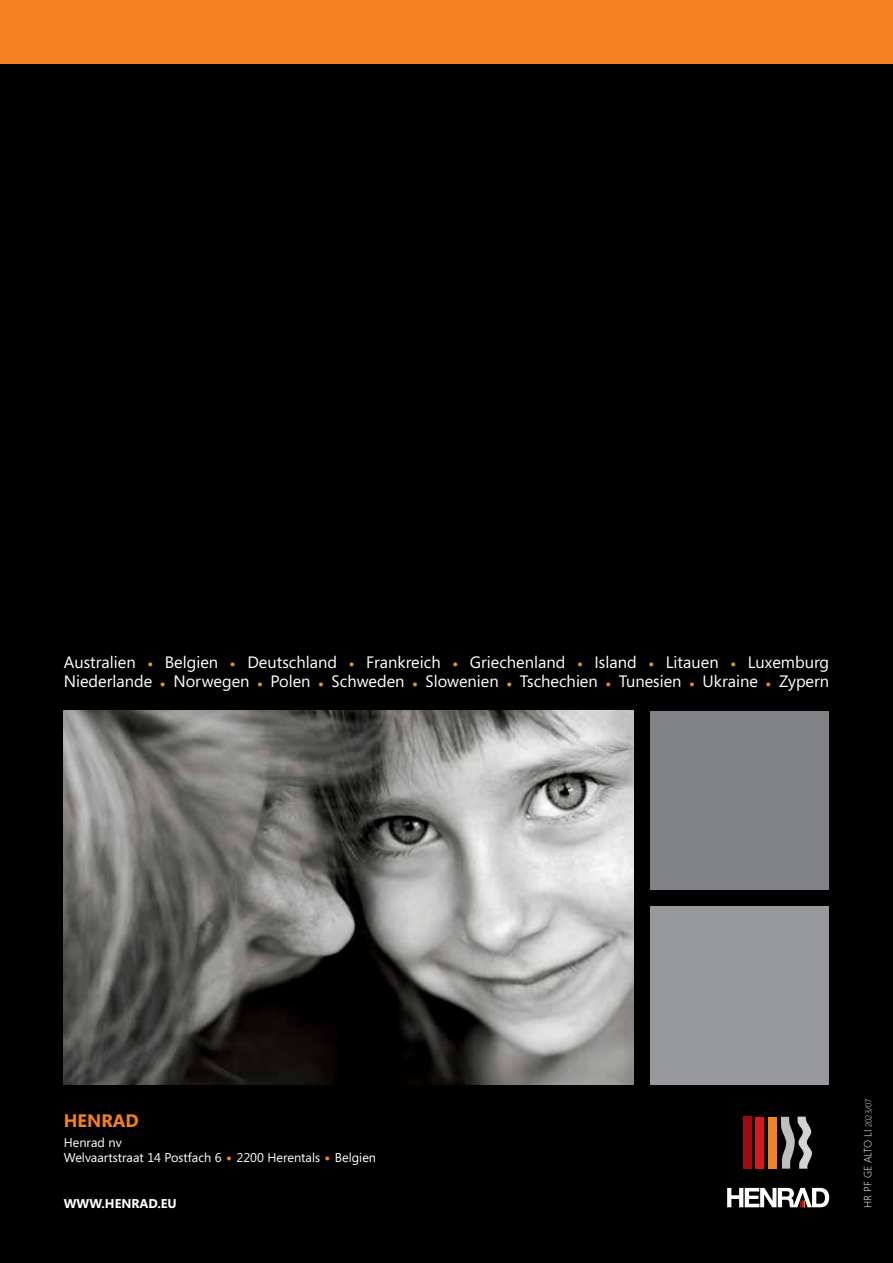
<style>
.page{position:relative;width:893px;height:1263px;background:#fff}
.page>*{position:absolute;margin:0;border:0;box-sizing:border-box;transform-origin:0 0}
.t1{font:36px "Segoe";color:#f58220}
.t2{font:700 18px "Segoe";color:#f58220}
.t3{font:16.5px/19.8px "Segoe";color:#fff}
.t4{font:12.75px/15.3px "Segoe";color:#fff}
.t5{font:700 12.75px "Segoe";color:#fff}
.t6{font:300 10.5px "Segoe";color:#fff}
.s1{font-size:36px;color:#e19b1e}
.s2{font-size:36px;color:#f58220}
.s3{font-size:8.25px}
</style>
<div class="page">
<div style="left:0;top:30px;width:893px;height:1233px;background:#000"></div>
<div style="left:743px;top:1117px;width:8px;height:52px;background:#9e0b0f"></div>
<div style="left:756px;top:1117px;width:8px;height:52px;background:#d71920"></div>
<div style="left:768px;top:1117px;width:9px;height:52px;background:#f58220"></div>
<svg style="left:781px;top:1116px;width:31px;height:53px"></svg>
<svg style="left:727px;top:1188px;width:102px;height:20px"></svg>
<div style="left:651px;top:711px;width:178px;height:178px;background:#808285"></div>
<img style="left:64px;top:711px;width:570px;height:373px">
<div style="left:651px;top:906px;width:178px;height:178px;background:#97999c"></div>
<div style="left:0;top:0;width:893px;height:64px;background:#f58220"></div>
<p class="t3" style="left:64px;top:651px;width:767px">Australien <span class="s1">.</span> Belgien <span class="s1">.</span> Deutschland <span class="s1">.</span> Frankreich <span class="s1">.</span> Griechenland <span class="s1">.</span> Island <span class="s1">.</span> Litauen <span class="s1">.</span> Luxemburg<br>Niederlande <span class="s1">.</span> Norwegen <span class="s1">.</span> Polen <span class="s1">.</span> Schweden <span class="s1">.</span> Slowenien <span class="s1">.</span> Tschechien <span class="s2">.</span> Tunesien <span class="s2">.</span> Ukraine <span class="s2">.</span> Zypern</p>
<p class="t2" style="left:64px;top:1108px;width:76px">HENRAD</p>
<p class="t4" style="left:64px;top:1134px;width:159px">Henrad nv<br>Welvaartstraat 14 Postfach 6</p>
<h1 class="t1" style="left:225px;top:1123px;width:9px">.</h1>
<p class="t4" style="left:237px;top:1149px;width:85px">2200 Herentals</p>
<h1 class="t1" style="left:324px;top:1123px;width:9px">.</h1>
<p class="t4" style="left:335px;top:1149px;width:43px">Belgien</p>
<p class="t5" style="left:64px;top:1194px;width:115px">WWW.HENRAD.EU</p>
<p class="t6" style="left:862px;top:1208px;width:111px;rotate:-90deg">HR PF GE ALTO LI <span class="s3">2023/07</span></p>
</div>
